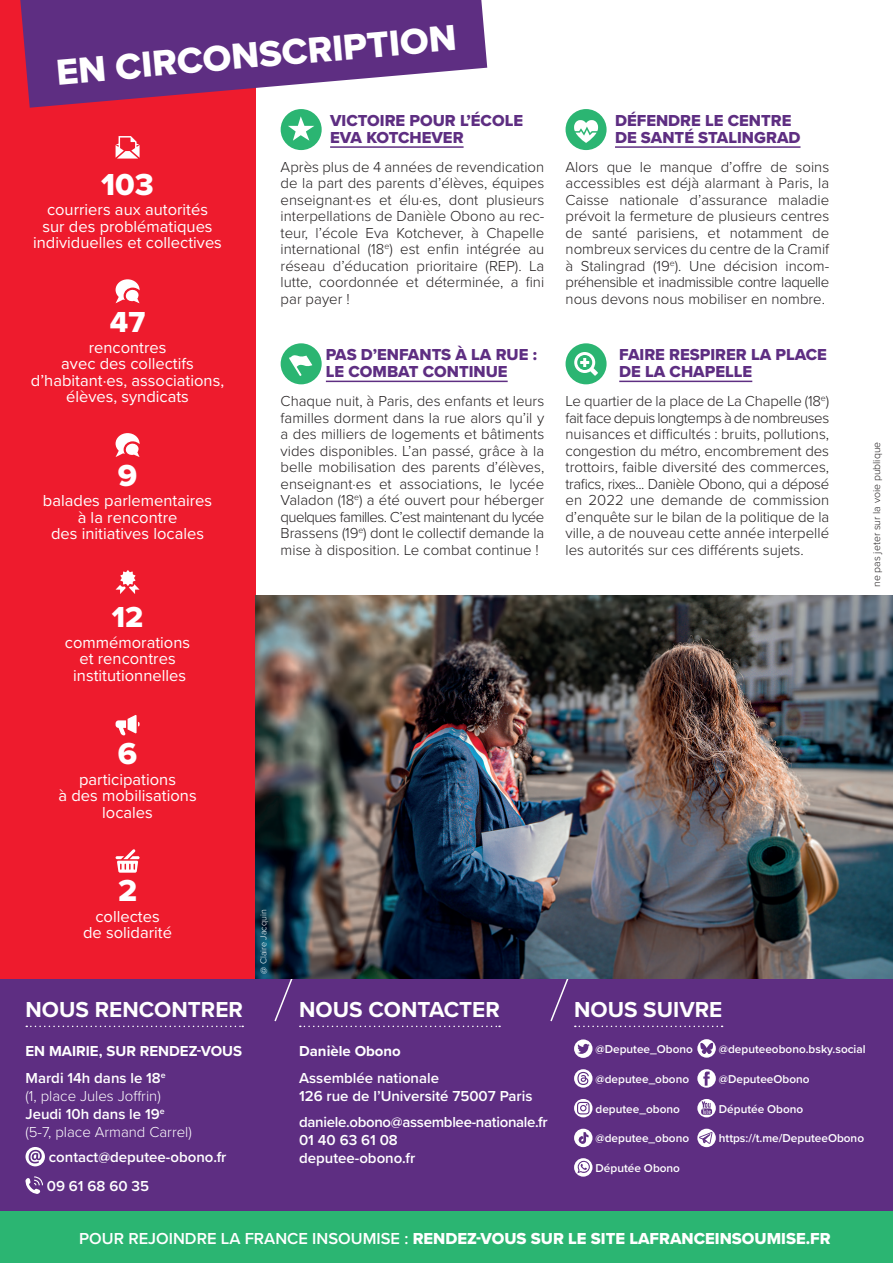
<style>
.page{position:relative;width:893px;height:1263px;background:#fff}
.page>*{position:absolute;margin:0;border:0;box-sizing:border-box;transform-origin:0 0}
.t1{font:37.5px "Proxima Nova Extrabld";color:#fff}
.t2{font:31.5px "Proxima Nova Extrabld";color:#fff}
.t3{font:30px "Proxima Nova Extrabld";color:#fff}
.t4{font:700 22.5px "Proxima Nova";color:#fff}
.t5{font:16.5px/16.5px "Proxima Nova";color:#fff;text-align:center}
.t6{font:16.5px/16.5px "Proxima Nova Extrabld";color:#5e2e82}
.t7{font:16.5px "Proxima Nova Extrabld";color:#fff}
.t8{font:300 15px/16.5px "Proxima Nova";color:#231f20;text-align:justify}
.t9{font:600 15px/29px "Proxima Nova";color:#fff}
.t10{font:600 15px/18px "Proxima Nova";letter-spacing:-.02em;color:#fff}
.t11{font:300 15px/18px "Proxima Nova";color:#fff}
.t12{font:700 15px/26.5px "Proxima Nova";color:#fff}
.t13{font:600 11.85px "Proxima Nova";color:#fff}
.t14{font:300 10.5px "Proxima Nova";color:#231f20}
.t15{font:300 9px "Proxima Nova";color:#fff}
.s1{font-weight:600}
.s2{font-family:"Proxima Nova";font-weight:600}
</style>
<div class="page">
<div style="left:0;top:978px;width:893px;height:234px;background:#5e2e82"></div>
<div style="left:0;top:1212px;width:893px;height:51px;background:#2bb572"></div>
<svg style="left:26px;top:1025px;width:217px;height:2px"></svg>
<svg style="left:26px;top:1147px;width:19px;height:19px"></svg>
<svg style="left:25px;top:1176px;width:18px;height:18px"></svg>
<svg style="left:574px;top:1039px;width:18px;height:19px"></svg>
<svg style="left:577px;top:1044px;width:13px;height:10px"></svg>
<svg style="left:697px;top:1039px;width:19px;height:19px"></svg>
<svg style="left:574px;top:1069px;width:18px;height:19px"></svg>
<svg style="left:577px;top:1072px;width:12px;height:13px"></svg>
<svg style="left:697px;top:1069px;width:19px;height:19px"></svg>
<svg style="left:703px;top:1071px;width:7px;height:15px"></svg>
<svg style="left:574px;top:1099px;width:18px;height:18px"></svg>
<svg style="left:577px;top:1102px;width:13px;height:12px"></svg>
<svg style="left:697px;top:1099px;width:19px;height:18px"></svg>
<svg style="left:701px;top:1101px;width:11px;height:14px"></svg>
<div style="left:574px;top:1129px;width:18px;height:18px;background:#fff;border-radius:50%"></div>
<svg style="left:579px;top:1132px;width:10px;height:12px"></svg>
<svg style="left:697px;top:1129px;width:19px;height:18px"></svg>
<svg style="left:699px;top:1132px;width:13px;height:12px"></svg>
<svg style="left:574px;top:1158px;width:18px;height:18px"></svg>
<svg style="left:576px;top:1160px;width:14px;height:14px"></svg>
<svg style="left:273px;top:978px;width:227px;height:49px"></svg>
<svg style="left:549px;top:978px;width:174px;height:49px"></svg>
<hr style="left:330px;top:146px;width:134px;height:2px;background:#5e2e82">
<hr style="left:326px;top:381px;width:182px;height:1px;background:#5e2e82">
<div style="left:281px;top:109px;width:41px;height:41px;background:#2bb572;border-radius:50%"></div>
<svg style="left:288px;top:116px;width:26px;height:25px"></svg>
<div style="left:281px;top:343px;width:41px;height:41px;background:#2bb572;border-radius:50%"></div>
<svg style="left:289px;top:355px;width:23px;height:21px"></svg>
<hr style="left:615px;top:146px;width:185px;height:2px;background:#5e2e82">
<hr style="left:619px;top:381px;width:133px;height:1px;background:#5e2e82">
<div style="left:566px;top:109px;width:41px;height:41px;background:#2bb572;border-radius:50%"></div>
<svg style="left:574px;top:120px;width:24px;height:23px"></svg>
<div style="left:566px;top:343px;width:41px;height:41px;background:#2bb572;border-radius:50%"></div>
<svg style="left:574px;top:352px;width:24px;height:24px"></svg>
<div style="left:0;top:0;width:255px;height:978px;background:#ee1b2d"></div>
<svg style="left:116px;top:136px;width:24px;height:23px"></svg>
<svg style="left:116px;top:279px;width:24px;height:24px"></svg>
<svg style="left:116px;top:433px;width:24px;height:24px"></svg>
<svg style="left:116px;top:570px;width:24px;height:24px"></svg>
<svg style="left:116px;top:715px;width:24px;height:20px"></svg>
<svg style="left:116px;top:849px;width:24px;height:24px"></svg>
<img style="left:255px;top:595px;width:638px;height:383px">
<svg style="left:20px;top:0;width:467px;height:108px;fill:#5e2e82"></svg>
<h1 class="t1" style="left:54px;top:44px;width:403px;rotate:-5deg">EN CIRCONSCRIPTION</h1>
<h2 class="t2" style="left:101px;top:161px;width:54px">103</h2>
<p class="t5" style="left:33px;top:201px;width:190px">courriers aux autorités<br>sur des problématiques individuelles et collectives</p>
<h3 class="t3" style="left:110px;top:299px;width:37px">47</h3>
<p class="t5" style="left:31px;top:338px;width:195px">rencontres<br>avec des collectifs d’habitant·es, associations, élèves, syndicats</p>
<h2 class="t2" style="left:118px;top:452px;width:21px">9</h2>
<p class="t5" style="left:43px;top:492px;width:171px">balades parlementaires à la rencontre<br>des initiatives locales</p>
<h3 class="t3" style="left:112px;top:594px;width:33px">12</h3>
<p class="t5" style="left:65px;top:633px;width:127px">commémorations et rencontres institutionnelles</p>
<p class="t6" style="left:330px;top:112px;width:194px">VICTOIRE POUR L’ÉCOLE<br>EVA KOTCHEVER</p>
<p class="t8" style="left:281px;top:158px;width:265px">Après plus de 4 années de revendication de la part des parents d’élèves, équipes enseignant·es et élu·es, dont plusieurs interpellations de Danièle Obono au rec&shy;teur, l’école Eva Kotchever, à Chapelle international (18<sup>e</sup>) est enfin intégrée au réseau d’éducation prioritaire (REP). La lutte, coordonnée et déterminée, a fini par payer !</p>
<p class="t6" style="left:326px;top:346px;width:213px">PAS D’ENFANTS À LA RUE :<br>LE COMBAT CONTINUE</p>
<p class="t8" style="left:281px;top:392px;width:265px">Chaque nuit, à Paris, des enfants et leurs familles dorment dans la rue alors qu’il y a des milliers de logements et bâtiments vides disponibles. L’an passé, grâce à la belle mobilisation des parents d’élèves, enseignant·es et associations, le lycée Valadon (18<sup>e</sup>) a été ouvert pour héberger quelques familles. C’est maintenant du lycée Brassens (19<sup>e</sup>) dont le collectif demande la mise à disposition. Le combat continue !</p>
<p class="t6" style="left:615px;top:112px;width:187px">DÉFENDRE LE CENTRE<br>DE SANTÉ STALINGRAD</p>
<p class="t8" style="left:566px;top:158px;width:265px">Alors que le manque d’offre de soins accessibles est déjà alarmant à Paris, la Caisse nationale d’assurance maladie prévoit la fermeture de plusieurs centres de santé parisiens, et notamment de nombreux services du centre de la Cramif à Stalingrad (19<sup>e</sup>). Une décision incom&shy;préhensible et inadmissible contre laquelle nous devons nous mobiliser en nombre.</p>
<p class="t6" style="left:619px;top:346px;width:209px">FAIRE RESPIRER LA PLACE<br>DE LA CHAPELLE</p>
<p class="t8" style="left:566px;top:392px;width:265px">Le quartier de la place de La Chapelle (18<sup>e</sup>) fait face depuis longtemps à de nombreuses nuisances et difficultés : bruits, pollutions, congestion du métro, encombrement des trottoirs, faible diversité des commerces, trafics, rixes... Danièle Obono, qui a déposé en 2022 une demande de commission d’enquête sur le bilan de la politique de la ville, a de nouveau cette année interpellé les autorités sur ces différents sujets.</p>
<h2 class="t2" style="left:118px;top:730px;width:21px">6</h2>
<p class="t5" style="left:58px;top:770px;width:140px">participations<br>à des mobilisations locales</p>
<p class="t14" style="left:869px;top:587px;width:147px;rotate:-90deg">ne pas jeter sur la voie publique</p>
<h2 class="t2" style="left:118px;top:867px;width:21px">2</h2>
<p class="t5" style="left:83px;top:907px;width:91px">collectes<br>de solidarité</p>
<h3 class="t4" style="left:26px;top:993px;width:219px">NOUS RENCONTRER</h3>
<p class="t12" style="left:26px;top:1038px;width:218px">EN MAIRIE, SUR RENDEZ-VOUS<br><span class="s1">Mardi 14h dans le 18</span><sup>e</sup></p>
<p class="t11" style="left:26px;top:1086px;width:168px">(1, place Jules Joffrin)<br><span class="s1">Jeudi 10h dans le 19</span><sup>e </sup>(5-7, place Armand Carrel)</p>
<p class="t9" style="left:47px;top:1142px;width:181px">contact@deputee-obono.fr<br>09 61 68 60 35</p>
<p class="t15" style="left:257px;top:974px;width:66px;rotate:-90deg">@ Claire Jacquin</p>
<h3 class="t4" style="left:299px;top:993px;width:202px">NOUS CONTACTER</h3>
<p class="t12" style="left:299px;top:1038px;width:103px">Danièle Obono</p>
<p class="t9" style="left:299px;top:1068px;width:235px;line-height:18px">Assemblée nationale<br>126 rue de l’Université 75007 Paris</p>
<p class="t10" style="left:299px;top:1113px;width:250px">daniele.obono@assemblee-nationale.fr<br>01 40 63 61 08<br>deputee-obono.fr</p>
<h3 class="t4" style="left:574px;top:993px;width:150px">NOUS SUIVRE</h3>
<p class="t13" style="left:596px;top:1040px;width:99px">@Deputee_Obono</p>
<p class="t13" style="left:719px;top:1040px;width:148px">@deputeeobono.bsky.social</p>
<p class="t13" style="left:596px;top:1070px;width:95px">@deputee_obono</p>
<p class="t13" style="left:719px;top:1070px;width:92px">@DeputeeObono</p>
<p class="t13" style="left:596px;top:1100px;width:86px">deputee_obono</p>
<p class="t13" style="left:719px;top:1100px;width:86px">Députée Obono</p>
<p class="t13" style="left:596px;top:1129px;width:95px">@deputee_obono</p>
<p class="t13" style="left:719px;top:1129px;width:147px">https://t.me/DeputeeObono</p>
<p class="t13" style="left:596px;top:1159px;width:86px">Députée Obono</p>
<p class="t7" style="left:79px;top:1226px;width:753px"><span class="s2">POUR REJOINDRE LA FRANCE INSOUMISE :</span> RENDEZ-VOUS SUR LE SITE LAFRANCEINSOUMISE.FR</p>
</div>
